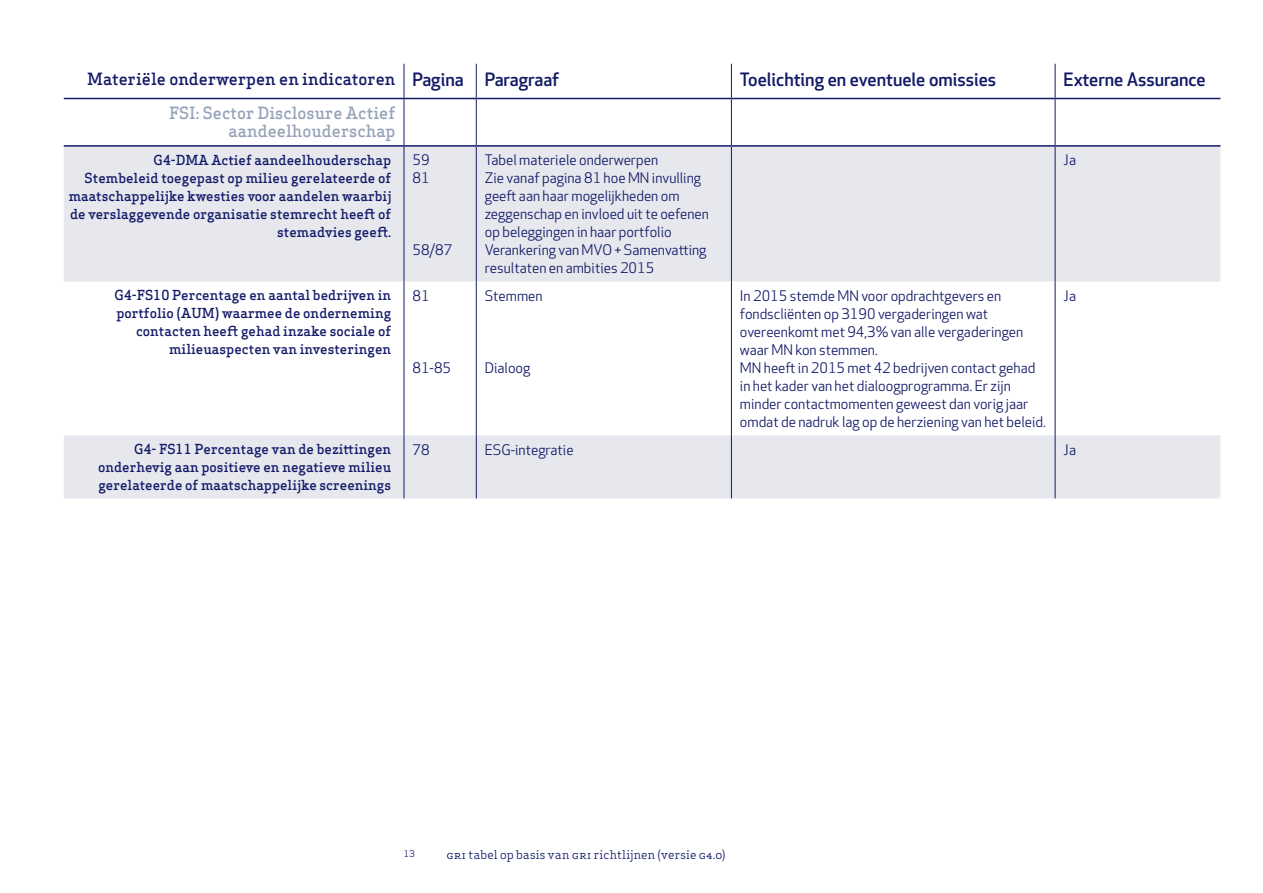
<style>
.page{position:relative;width:1263px;height:893px;background:#fff}
.page>*{position:absolute;margin:0;border:0;box-sizing:border-box;transform-origin:0 0}
.t1{font:500 18px "Apex New";color:#131a67}
.t2{font:500 16.5px "Apex Serif";color:#131a67}
.t3{font:500 16.5px/18px "Apex Serif";color:#96a3b9;text-align:right}
.t4{font:14.25px/18px "Apex New";color:#131a67}
.t5{font:500 13.5px/18px "Apex Serif";color:#131a67;text-align:right}
.t6{font:12px "Apex Serif";letter-spacing:.015em;color:#131a67}
.t7{font:9px "Apex Serif";color:#131a67}
.s1{font-family:"Apex New";font-size:18px}
</style>
<div class="page">
<svg style="left:64px;top:147px;width:1156px;height:351px;fill:#e6e8ee"></svg>
<hr style="left:404px;top:64px;width:1px;height:34px;background:#131a67">
<hr style="left:404px;top:99px;width:1px;height:46px;background:#131a67">
<hr style="left:476px;top:64px;width:1px;height:34px;background:#131a67">
<hr style="left:731px;top:64px;width:1px;height:34px;background:#131a67">
<hr style="left:1055px;top:64px;width:1px;height:34px;background:#131a67">
<hr style="left:476px;top:99px;width:1px;height:46px;background:#131a67">
<hr style="left:731px;top:99px;width:1px;height:46px;background:#131a67">
<hr style="left:1055px;top:99px;width:1px;height:46px;background:#131a67">
<hr style="left:404px;top:147px;width:1px;height:135px;background:#131a67">
<hr style="left:404px;top:282px;width:1px;height:153px;background:#131a67">
<hr style="left:404px;top:435px;width:1px;height:63px;background:#131a67">
<hr style="left:476px;top:147px;width:1px;height:135px;background:#131a67">
<hr style="left:476px;top:282px;width:1px;height:153px;background:#131a67">
<hr style="left:476px;top:435px;width:1px;height:63px;background:#131a67">
<hr style="left:731px;top:147px;width:1px;height:135px;background:#131a67">
<hr style="left:731px;top:282px;width:1px;height:153px;background:#131a67">
<hr style="left:731px;top:435px;width:1px;height:63px;background:#131a67">
<hr style="left:1055px;top:147px;width:1px;height:135px;background:#131a67">
<hr style="left:1055px;top:282px;width:1px;height:153px;background:#131a67">
<hr style="left:1055px;top:435px;width:1px;height:63px;background:#131a67">
<hr style="left:64px;top:98px;width:340px;height:1px;background:#131a67">
<hr style="left:404px;top:98px;width:72px;height:1px;background:#131a67">
<hr style="left:476px;top:98px;width:255px;height:1px;background:#131a67">
<hr style="left:731px;top:98px;width:324px;height:1px;background:#131a67">
<hr style="left:1055px;top:98px;width:165px;height:1px;background:#131a67">
<hr style="left:64px;top:145px;width:340px;height:2px;background:#131a67">
<hr style="left:404px;top:145px;width:72px;height:2px;background:#131a67">
<hr style="left:476px;top:145px;width:255px;height:2px;background:#131a67">
<hr style="left:731px;top:145px;width:324px;height:2px;background:#131a67">
<hr style="left:1055px;top:145px;width:165px;height:2px;background:#131a67">
<p class="t2" style="left:87px;top:68px;width:474px">Materiële onderwerpen en indicatoren <span class="s1">Pagina Paragraaf</span></p>
<p class="t1" style="left:740px;top:67px;width:258px">Toelichting en eventuele omissies</p>
<p class="t1" style="left:1063px;top:67px;width:144px">Externe Assurance</p>
<p class="t3" style="left:169px;top:104px;width:228px">FSI: Sector Disclosure Actief aandeelhouderschap</p>
<p class="t5" style="left:69px;top:150px;width:324px">G4-DMA Actief aandeelhouderschap<br>Stembeleid toegepast op milieu gerelateerde of maatschappelijke kwesties voor aandelen waarbij de verslaggevende organisatie stemrecht heeft of stemadvies geeft.</p>
<p class="t4" style="left:412px;top:151px;width:19px">59<br>81</p>
<p class="t4" style="left:412px;top:241px;width:41px">58/87</p>
<p class="t4" style="left:485px;top:151px;width:226px">Tabel materiele onderwerpen<br>Zie vanaf pagina 81 hoe MN invulling geeft aan haar mogelijkheden om zeggenschap en invloed uit te oefenen op beleggingen in haar portfolio Verankering van MVO + Samenvatting resultaten en ambities 2015</p>
<p class="t4" style="left:1063px;top:151px;width:14px">Ja</p>
<p class="t5" style="left:114px;top:286px;width:278px">G4-FS10 Percentage en aantal bedrijven in portfolio (AUM) waarmee de onderneming contacten heeft gehad inzake sociale of milieuaspecten van investeringen</p>
<p class="t4" style="left:412px;top:287px;width:19px">81</p>
<p class="t4" style="left:412px;top:359px;width:40px">81-85</p>
<p class="t4" style="left:485px;top:287px;width:59px">Stemmen</p>
<p class="t4" style="left:485px;top:359px;width:47px">Dialoog</p>
<p class="t4" style="left:740px;top:287px;width:307px">In 2015 stemde MN voor opdrachtgevers en fondscliënten op 3190 vergaderingen wat overeenkomt met 94,3% van alle vergaderingen waar MN kon stemmen.<br>MN heeft in 2015 met 42 bedrijven contact gehad in het kader van het dialoogprogramma. Er zijn minder contactmomenten geweest dan vorig jaar omdat de nadruk lag op de herziening van het beleid.</p>
<p class="t4" style="left:1063px;top:287px;width:14px">Ja</p>
<p class="t5" style="left:98px;top:440px;width:295px;text-align:justify;text-indent:36px">G4- FS11 Percentage van de bezittingen onderhevig aan positieve en negatieve milieu gerelateerde of maatschappelijke screenings</p>
<p class="t4" style="left:412px;top:440px;width:19px">78</p>
<p class="t4" style="left:485px;top:440px;width:90px">ESG-integratie</p>
<p class="t4" style="left:1063px;top:440px;width:14px">Ja</p>
<p class="t7" style="left:404px;top:848px;width:12px">13</p>
<p class="t6" style="left:446px;top:847px;width:281px">gri tabel op basis van gri richtlijnen (versie g4.0)</p>
</div>
